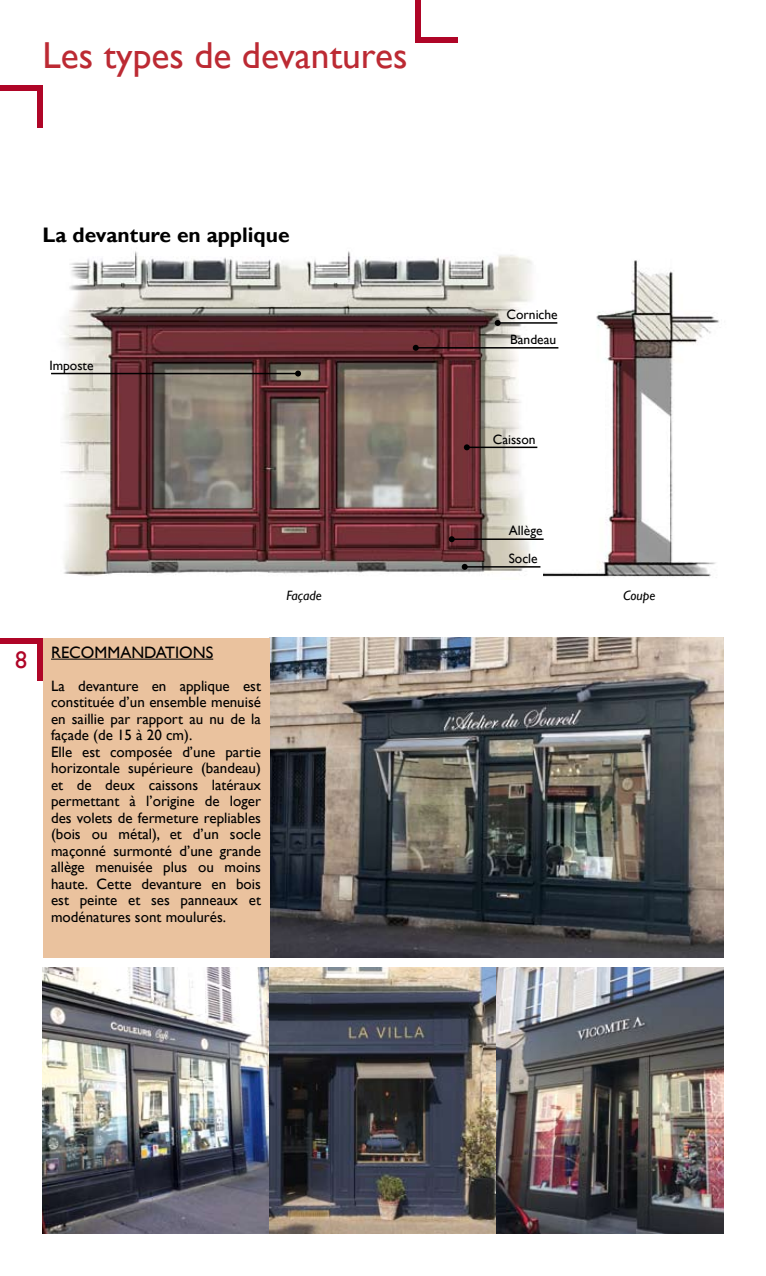
<style>
.page{position:relative;width:766px;height:1276px;background:#fff}
.page>*{position:absolute;margin:0;border:0;box-sizing:border-box;transform-origin:0 0}
.t1{font:37.5px "Gill Sans";color:#bc2a33}
.t2{font:24px "Gill Sans";color:#af0527}
.t3{font:700 21px "Gill Sans";color:#000}
.t4{font:16.5px "Gill Sans";color:#000}
.t5{font:15px/16.5px "Gill Sans";color:#000}
.t6{font:13.5px/24.9px "Gill Sans";color:#000}
.t7{font:italic 13.5px "Gill Sans";color:#000}
</style>
<div class="page">
<img style="left:43px;top:968px;width:680px;height:265px">
<img style="left:269px;top:638px;width:454px;height:319px">
<img style="left:51px;top:251px;width:492px;height:325px">
<img style="left:543px;top:260px;width:177px;height:317px">
<div style="left:43px;top:638px;width:226px;height:319px;background:#eac29e"></div>
<hr style="left:51px;top:659px;width:162px;height:1px;background:#000">
<hr style="left:497px;top:322px;width:60px;height:2px;background:#000">
<svg style="left:494px;top:320px;width:6px;height:6px"></svg>
<hr style="left:415px;top:347px;width:143px;height:1px;background:#000">
<svg style="left:412px;top:345px;width:6px;height:6px"></svg>
<hr style="left:466px;top:446px;width:71px;height:2px;background:#000">
<svg style="left:463px;top:444px;width:6px;height:6px"></svg>
<hr style="left:451px;top:538px;width:92px;height:2px;background:#000">
<svg style="left:448px;top:536px;width:6px;height:6px"></svg>
<hr style="left:464px;top:566px;width:76px;height:1px;background:#000">
<svg style="left:461px;top:564px;width:6px;height:6px"></svg>
<hr style="left:51px;top:373px;width:247px;height:1px;background:#000">
<svg style="left:295px;top:370px;width:6px;height:6px"></svg>
<div style="left:37px;top:638px;width:6px;height:42px;background:#af0527"></div>
<div style="left:0;top:638px;width:43px;height:5px;background:#af0527"></div>
<div style="left:37px;top:85px;width:6px;height:43px;background:#af0527"></div>
<div style="left:0;top:85px;width:43px;height:5px;background:#af0527"></div>
<div style="left:415px;top:37px;width:43px;height:6px;background:#af0527"></div>
<div style="left:415px;top:0;width:6px;height:43px;background:#af0527"></div>
<h1 class="t1" style="left:43px;top:34px;width:366px">Les types de devantures</h1>
<h3 class="t3" style="left:43px;top:223px;width:248px">La devanture en applique</h3>
<p class="t6" style="left:49px;top:353px;width:46px">Imposte</p>
<p class="t6" style="left:506px;top:302px;width:53px">Corniche<br>Bandeau</p>
<p class="t6" style="left:492px;top:427px;width:44px">Caisson</p>
<h2 class="t2" style="left:15px;top:645px;width:13px">8</h2>
<p class="t4" style="left:51px;top:643px;width:164px">RECOMMANDATIONS</p>
<p class="t5" style="left:51px;top:678px;width:211px">La devanture en applique est constituée d’un ensemble menuisé en saillie par rapport au nu de la façade (de 15 à 20 cm).<br>Elle est composée d’une partie horizontale supérieure (bandeau) et de deux caissons latéraux permettant à l’origine de loger des volets de fermeture repliables (bois ou métal), et d’un socle maçonné surmonté d’une grande allège menuisée plus ou moins haute. Cette devanture en bois est peinte et ses panneaux et modénatures sont moulurés.</p>
<p class="t6" style="left:508px;top:517px;width:35px;line-height:27.6px">Allège<br>Socle</p>
<p class="t7" style="left:286px;top:588px;width:37px">Façade</p>
<p class="t7" style="left:623px;top:588px;width:34px">Coupe</p>
</div>
